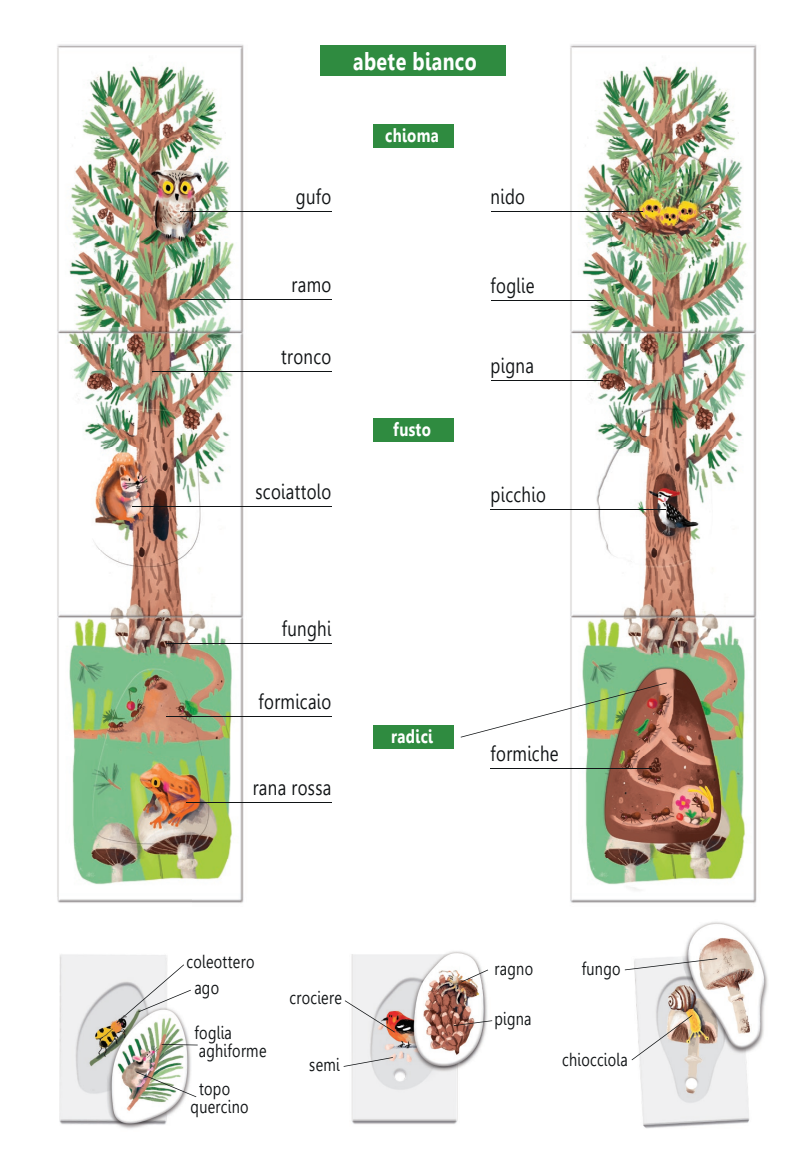
<style>
.page{position:relative;width:808px;height:1170px;background:#fff}
.page>*{position:absolute;margin:0;border:0;box-sizing:border-box;transform-origin:0 0}
.t1{font:700 24.45px "Leelawadee";letter-spacing:.02em;color:#fff;scale:.8 1}
.t2{font:21px "Leelawadee";letter-spacing:.02em;color:#111416;scale:.8 1}
.t3{font:700 18.75px "Leelawadee";letter-spacing:.02em;color:#fff;scale:.8 1}
.t4{font:18px/18px "Leelawadee";letter-spacing:.02em;color:#111416;scale:.8 1}
</style>
<div class="page">
<img style="left:625px;top:922px;width:143px;height:207px">
<img style="left:343px;top:951px;width:150px;height:173px">
<img style="left:59px;top:954px;width:133px;height:175px">
<img style="left:57px;top:44px;width:194px;height:859px">
<img style="left:562px;top:44px;width:195px;height:859px">
<div style="left:373px;top:124px;width:80px;height:23px;background:#2f8b40"></div>
<div style="left:320px;top:45px;width:186px;height:31px;background:#2f8b40"></div>
<div style="left:373px;top:725px;width:80px;height:23px;background:#2f8b40"></div>
<div style="left:373px;top:418px;width:80px;height:23px;background:#2f8b40"></div>
<hr style="left:180px;top:211px;width:151px;height:1px;background:#111416">
<hr style="left:491px;top:211px;width:151px;height:1px;background:#111416">
<hr style="left:132px;top:505px;width:199px;height:1px;background:#111416">
<hr style="left:491px;top:508px;width:175px;height:1px;background:#111416">
<img style="left:461px;top:682px;width:206px;height:55px">
<hr style="left:491px;top:767px;width:161px;height:1px;background:#111416">
<hr style="left:166px;top:643px;width:165px;height:1px;background:#111416">
<svg style="left:345px;top:1000px;width:50px;height:32px"></svg>
<svg style="left:460px;top:969px;width:28px;height:13px"></svg>
<svg style="left:453px;top:1020px;width:39px;height:5px"></svg>
<svg style="left:162px;top:1043px;width:36px;height:2px"></svg>
<svg style="left:136px;top:1071px;width:60px;height:26px"></svg>
<hr style="left:166px;top:715px;width:165px;height:1px;background:#111416">
<hr style="left:186px;top:801px;width:145px;height:1px;background:#111416">
<svg style="left:116px;top:964px;width:75px;height:58px"></svg>
<svg style="left:625px;top:958px;width:92px;height:12px"></svg>
<svg style="left:631px;top:1014px;width:61px;height:46px"></svg>
<svg style="left:344px;top:1057px;width:49px;height:9px"></svg>
<hr style="left:180px;top:299px;width:151px;height:1px;background:#111416">
<hr style="left:152px;top:371px;width:179px;height:1px;background:#111416">
<hr style="left:491px;top:300px;width:111px;height:1px;background:#111416">
<hr style="left:491px;top:380px;width:111px;height:1px;background:#111416">
<p class="t1" style="left:353px;top:47px;width:156px">abete bianco</p>
<p class="t2" style="left:296px;top:185px;width:46px">gufo</p>
<p class="t2" style="left:292px;top:273px;width:51px">ramo</p>
<p class="t2" style="left:281px;top:345px;width:64px">tronco</p>
<p class="t3" style="left:385px;top:125px;width:69px">chioma</p>
<p class="t3" style="left:393px;top:418px;width:49px">fusto</p>
<p class="t2" style="left:491px;top:185px;width:45px">nido</p>
<p class="t2" style="left:491px;top:274px;width:56px">foglie</p>
<p class="t2" style="left:491px;top:354px;width:56px">pigna</p>
<p class="t2" style="left:255px;top:479px;width:96px">scoiattolo</p>
<p class="t2" style="left:491px;top:482px;width:71px">picchio</p>
<p class="t2" style="left:282px;top:617px;width:64px">funghi</p>
<p class="t2" style="left:259px;top:689px;width:92px">formicaio</p>
<p class="t2" style="left:253px;top:775px;width:100px">rana rossa</p>
<p class="t3" style="left:391px;top:725px;width:54px">radici</p>
<p class="t2" style="left:491px;top:741px;width:87px">formiche</p>
<p class="t4" style="left:186px;top:952px;width:87px">coleottero</p>
<p class="t4" style="left:194px;top:978px;width:33px">ago</p>
<p class="t4" style="left:194px;top:1023px;width:92px">foglia aghiforme</p>
<p class="t4" style="left:191px;top:1079px;width:74px;text-align:center">topo quercino</p>
<p class="t4" style="left:289px;top:988px;width:67px">crociere</p>
<p class="t4" style="left:309px;top:1055px;width:40px">semi</p>
<p class="t4" style="left:495px;top:960px;width:50px">ragno</p>
<p class="t4" style="left:494px;top:1010px;width:48px">pigna</p>
<p class="t4" style="left:582px;top:960px;width:50px">fungo</p>
<p class="t4" style="left:562px;top:1050px;width:84px">chiocciola</p>
</div>
